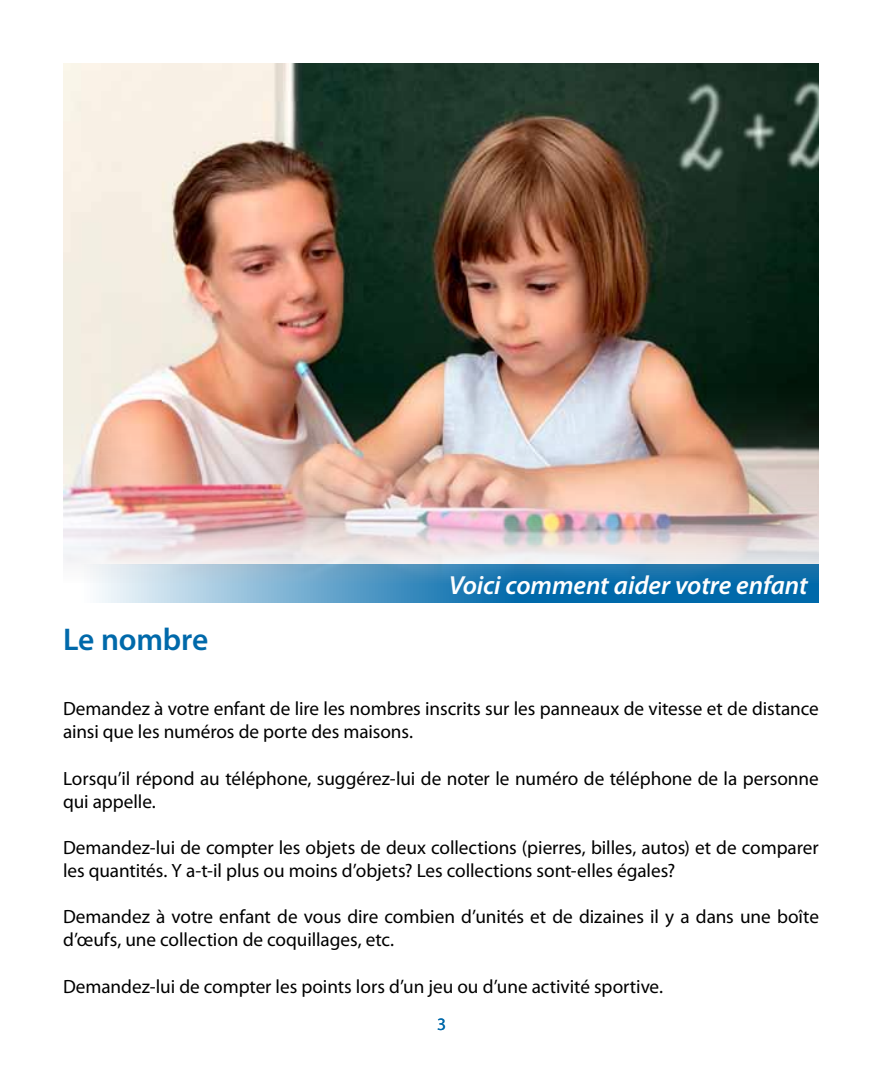
<style>
.page{position:relative;width:882px;height:1071px;background:#fff}
.page>*{position:absolute;margin:0;border:0;box-sizing:border-box;transform-origin:0 0}
.t1{font:600 31.5px "Myriad Pro";letter-spacing:-.005em;color:#0069aa}
.t2{font:italic 600 26.25px "Myriad Pro";letter-spacing:-.005em;color:#fff}
.t3{font:19.25px/23.1px "Myriad Pro";letter-spacing:-.005em;color:#000}
.t4{font:17.5px "Myriad Pro";color:#0069aa}
.s1{color:#0069aa}
</style>
<div class="page">
<svg style="left:99px;top:583px;width:720px;height:20px;background:#4491c0"></svg>
<img style="left:63px;top:63px;width:756px;height:520px">
<h1 class="t1" style="left:63px;top:620px;width:147px">Le nombre</h1>
<h2 class="t2" style="left:449px;top:568px;width:372px">Voici comment aider votre enfant <span class="s1">.</span></h2>
<p class="t3" style="left:63px;top:697px;width:757px">Demandez à votre enfant de lire les nombres inscrits sur les panneaux de vitesse et de distance ainsi que les numéros de porte des maisons.</p>
<p class="t3" style="left:63px;top:766px;width:757px">Lorsqu’il répond au téléphone, suggérez-lui de noter le numéro de téléphone de la personne qui appelle.</p>
<p class="t3" style="left:63px;top:836px;width:757px">Demandez-lui de compter les objets de deux collections (pierres, billes, autos) et de comparer les quantités. Y a-t-il plus ou moins d’objets? Les collections sont-elles égales?</p>
<p class="t3" style="left:63px;top:905px;width:758px">Demandez à votre enfant de vous dire combien d’unités et de dizaines il y a dans une boîte d’œufs, une collection de coquillages, etc.</p>
<p class="t3" style="left:63px;top:974px;width:602px">Demandez-lui de compter les points lors d’un jeu ou d’une activité sportive.</p>
<p class="t4" style="left:437px;top:1013px;width:10px">3</p>
</div>
